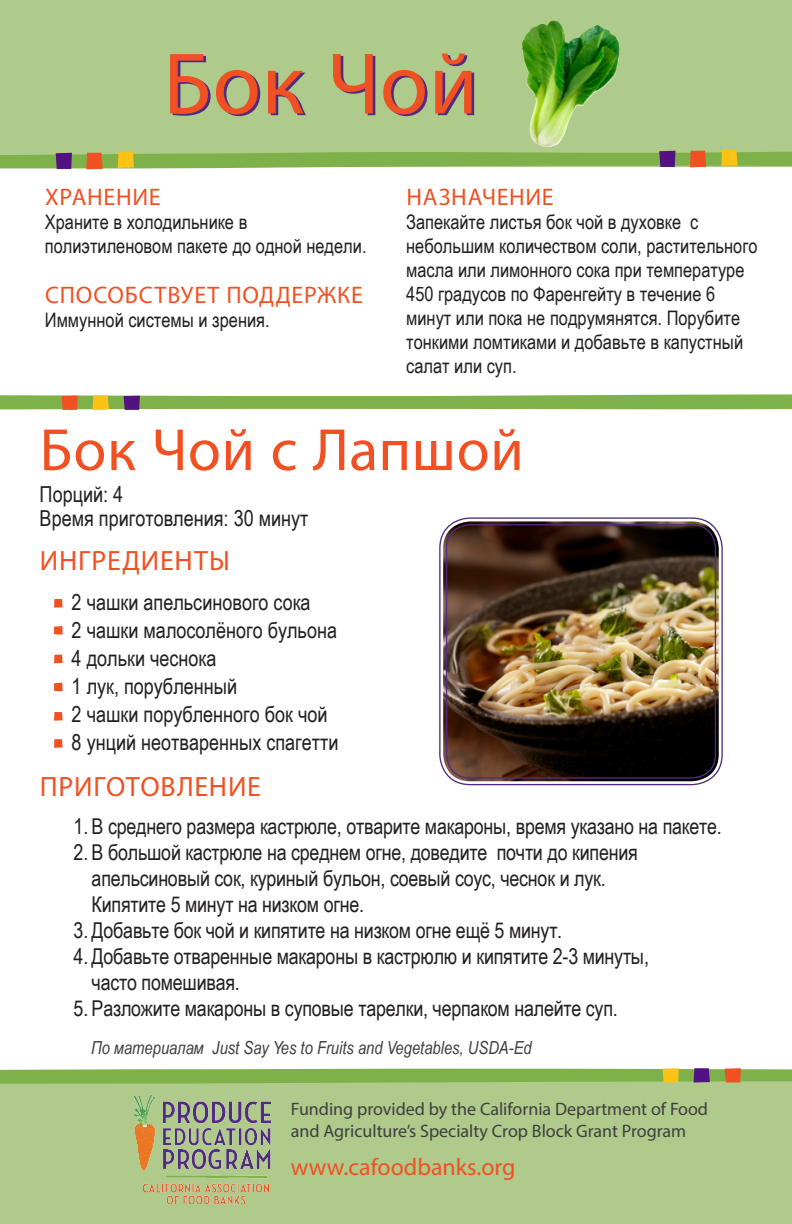
<style>
.page{position:relative;width:792px;height:1224px;background:#fff}
.page>*{position:absolute;margin:0;border:0;box-sizing:border-box;transform-origin:0 0}
.t1{font:88px "Myriad Pro";letter-spacing:.01em;color:#522b7f}
.t2{font:60px "Myriad Pro";letter-spacing:.01em;color:#f15122}
.t3{font:28px "Myriad Pro";letter-spacing:.03em;color:#f15122}
.t4{font:24px "Myriad Pro";letter-spacing:.03em;color:#f15122}
.t5{font:24px "Myriad Pro";color:#f15122}
.t6{font:22px "Arial Narrow";color:#231f20}
.t7{font:21.8px/26px "Arial Narrow";letter-spacing:-.01em;color:#231f20}
.t8{font:20px/24px "Arial Narrow";color:#231f20}
.t9{font:18px/22px "Myriad Pro";color:#3e3e3f}
.t10{font:italic 18px "Arial Narrow";color:#3e3e3f}
</style>
<div class="page">
<div style="left:0;top:0;width:792px;height:166px;background:#afcb8b"></div>
<svg style="left:0;top:150px;width:792px;height:19px"></svg>
<svg style="left:0;top:394px;width:792px;height:16px"></svg>
<div style="left:0;top:1075px;width:792px;height:149px;background:#afca8b"></div>
<svg style="left:0;top:1068px;width:792px;height:16px"></svg>
<div style="left:54px;top:655px;width:9px;height:8px;background:#f15122"></div>
<div style="left:54px;top:683px;width:9px;height:8px;background:#f15122"></div>
<div style="left:54px;top:599px;width:9px;height:9px;background:#f15122"></div>
<div style="left:54px;top:626px;width:9px;height:9px;background:#f15122"></div>
<svg style="left:541px;top:20px;width:13px;height:6px"></svg>
<img style="left:443px;top:521px;width:276px;height:260px">
<div style="left:439px;top:517px;width:284px;height:268px;border:1px solid #522b7f;border-radius:30px"></div>
<div style="left:446px;top:524px;width:270px;height:255px;border:1px solid #522b7f;border-radius:24px"></div>
<div style="left:54px;top:739px;width:9px;height:9px;background:#f15122"></div>
<div style="left:54px;top:712px;width:9px;height:9px;background:#f15122"></div>
<img style="left:134px;top:1095px;width:137px;height:110px">
<p class="t1" style="left:166px;top:31px;width:316px">Бок Чой</p>
<p class="t4" style="left:45px;top:183px;width:117px">ХРАНЕНИЕ</p>
<p class="t8" style="left:45px;top:210px;width:323px">Храните в холодильнике в полиэтиленовом пакете до одной недели.</p>
<p class="t4" style="left:45px;top:281px;width:319px">СПОСОБСТВУЕТ ПОДДЕРЖКЕ</p>
<p class="t8" style="left:45px;top:308px;width:226px">Иммунной системы и зрения.</p>
<p class="t4" style="left:406px;top:183px;width:149px">НАЗНАЧЕНИЕ</p>
<p class="t8" style="left:406px;top:210px;width:353px">Запекайте листья бок чой в духовке с небольшим количеством соли, растительного масла или лимонного сока при температуре 450 градусов по Фаренгейту в течение 6 минут или пока не подрумянятся. Порубите тонкими ломтиками и добавьте в капустный салат или суп.</p>
<p class="t2" style="left:40px;top:413px;width:485px">Бок Чой с Лапшой</p>
<p class="t6" style="left:40px;top:478px;width:85px">Порций: 4</p>
<p class="t6" style="left:40px;top:502px;width:270px">Время приготовления: 30 минут</p>
<p class="t3" style="left:40px;top:543px;width:192px">ИНГРЕДИЕНТЫ</p>
<p class="t6" style="left:72px;top:586px;width:240px">2 чашки апельсинового сока</p>
<p class="t6" style="left:72px;top:614px;width:267px">2 чашки малосолёного бульона</p>
<p class="t6" style="left:72px;top:642px;width:146px">4 дольки чеснока</p>
<p class="t6" style="left:72px;top:670px;width:167px">1 лук, порубленный</p>
<p class="t6" style="left:72px;top:698px;width:257px">2 чашки порубленного бок чой</p>
<p class="t6" style="left:72px;top:726px;width:268px">8 унций неотваренных спагетти</p>
<p class="t3" style="left:40px;top:769px;width:223px">ПРИГОТОВЛЕНИЕ</p>
<p class="t7" style="left:74px;top:813px;width:650px">1. В среднего размера кастрюле, отварите макароны, время указано на пакете.</p>
<p class="t7" style="left:92px;top:839px;width:548px;text-indent:-18px">2. В большой кастрюле на среднем огне, доведите почти до кипения апельсиновый сок, куриный бульон, соевый соус, чеснок и лук.<br>Кипятите 5 минут на низком огне.</p>
<p class="t7" style="left:74px;top:917px;width:490px">3. Добавьте бок чой и кипятите на низком огне ещё 5 минут.</p>
<p class="t7" style="left:92px;top:943px;width:559px;text-indent:-18px">4. Добавьте отваренные макароны в кастрюлю и кипятите 2-3 минуты, часто помешивая.</p>
<p class="t7" style="left:74px;top:995px;width:546px">5. Разложите макароны в суповые тарелки, черпаком налейте суп.</p>
<p class="t10" style="left:91px;top:1036px;width:442px">По материалам Just Say Yes to Fruits and Vegetables, USDA-Ed</p>
<p class="t9" style="left:291px;top:1098px;width:419px">Funding provided by the California Department of Food and Agriculture’s Specialty Crop Block Grant Program</p>
<p class="t5" style="left:291px;top:1152px;width:226px">www.cafoodbanks.org</p>
</div>
